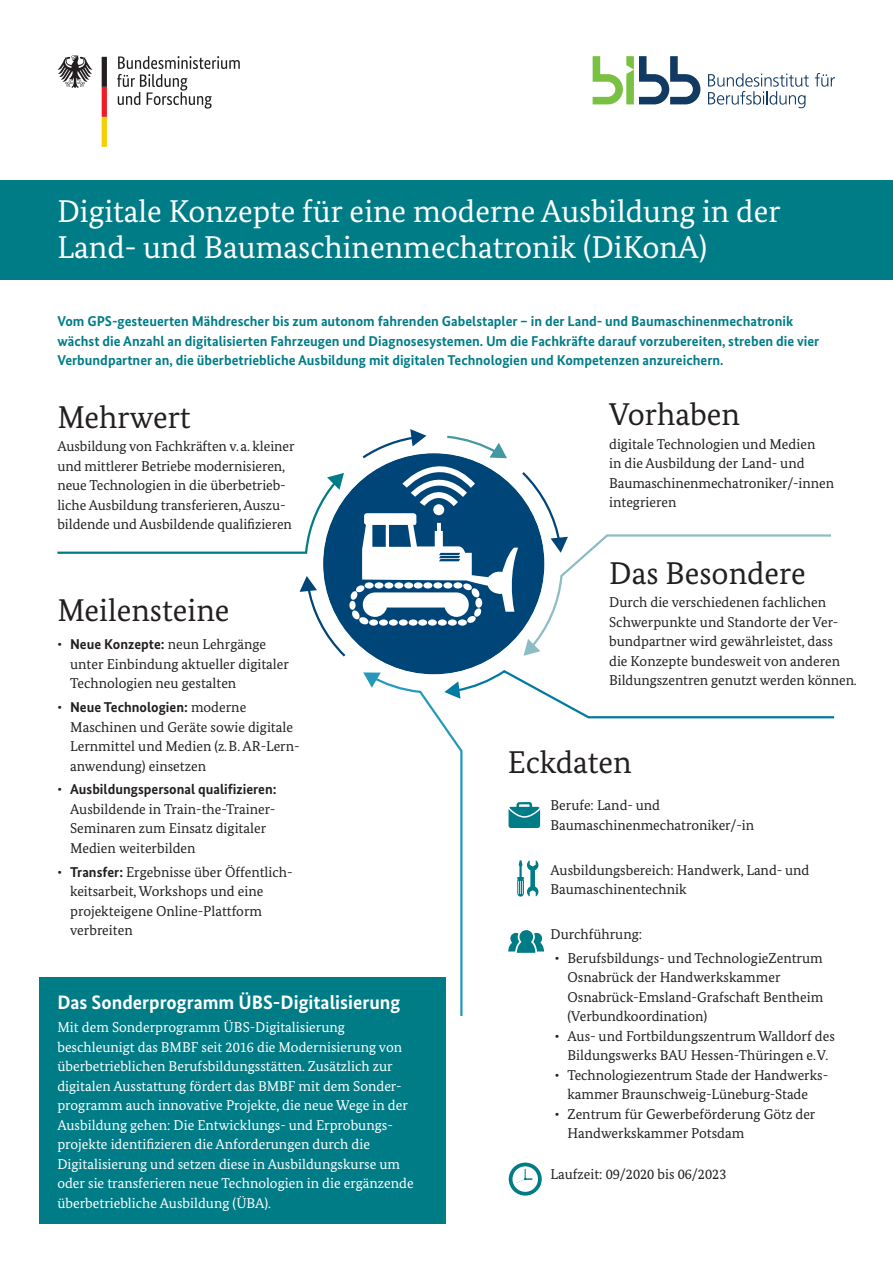
<style>
.page{position:relative;width:893px;height:1263px;background:#fff}
.page>*{position:absolute;margin:0;border:0;box-sizing:border-box;transform-origin:0 0}
.t1{font:31.5px/36px "Bundes Serif";color:#fff}
.t2{font:31.5px "Bundes Serif";color:#231f20}
.t3{font:700 19.5px "Bundes Sans";color:#fff}
.t4{font:14.25px/19.5px "Bundes Serif";color:#231f20}
.t5{font:14.25px/19.5px "Bundes Serif";color:#fff}
.t6{font:700 14.25px/19.5px "Bundes Sans";color:#007c87}
.t7{font:700 14.25px "Bundes Sans";color:#231f20}
.s1{font-family:"Bundes Sans";font-weight:700}
.s2{font-family:"Bundes Serif";font-weight:400}
</style>
<div class="page">
<svg style="left:117px;top:56px;width:123px;height:53px"></svg>
<svg style="left:58px;top:55px;width:35px;height:33px"></svg>
<svg style="left:102px;top:57px;width:5px;height:90px"></svg>
<svg style="left:815px;top:73px;width:20px;height:14px"></svg>
<svg style="left:708px;top:73px;width:101px;height:35px"></svg>
<svg style="left:593px;top:56px;width:107px;height:48px"></svg>
<svg style="left:57px;top:429px;width:774px;height:230px"></svg>
<div style="left:0;top:180px;width:893px;height:100px;background:#007c87"></div>
<svg style="left:363px;top:669px;width:472px;height:347px"></svg>
<svg style="left:509px;top:1162px;width:33px;height:33px"></svg>
<div style="left:40px;top:977px;width:406px;height:246px;background:#007c87"></div>
<h1 class="t1" style="left:57px;top:193px;width:725px">Digitale Konzepte für eine moderne Ausbildung in der<br>Land- und Baumaschinenmechatronik (DiKonA)</h1>
<p class="t6" style="left:57px;top:311px;width:763px">Vom GPS-gesteuerten Mähdrescher bis zum autonom fahrenden Gabelstapler − in der Land- und Baumaschinenmechatronik wächst die Anzahl an digitalisierten Fahrzeugen und Diagnosesystemen. Um die Fachkräfte darauf vorzubereiten, streben die vier<br>Verbundpartner an, die überbetriebliche Ausbildung mit digitalen Technologien und Kompetenzen anzureichern.</p>
<h1 class="t2" style="left:57px;top:398px;width:135px">Mehrwert</h1>
<p class="t4" style="left:57px;top:437px;width:239px">Ausbildung von Fachkräften v.a. kleiner und mittlerer Betriebe modernisieren, neue Technologien in die überbetrieb&shy;liche Ausbildung transferieren, Auszu&shy;bildende und Ausbildende qualifizieren</p>
<h1 class="t2" style="left:57px;top:591px;width:174px">Meilensteine</h1>
<p class="t4" style="left:70px;top:635px;width:220px;text-indent:-13px">∙ <span class="s1">Neue Konzepte:</span> neun Lehrgänge unter Einbindung aktueller digitaler<br>Technologien neu gestalten</p>
<p class="t7" style="left:57px;top:698px;width:190px"><span class="s2">∙</span> Neue Technologien: <span class="s2">moderne</span></p>
<p class="t4" style="left:70px;top:717px;width:231px">Maschinen und Geräte sowie digitale<br>Lernmittel und Medien (z.B. AR-Lern&shy;anwendung) einsetzen</p>
<p class="t7" style="left:57px;top:781px;width:221px"><span class="s2">∙</span> Ausbildungspersonal qualifizieren:</p>
<p class="t4" style="left:70px;top:799px;width:204px">Ausbildende in Train-the-Trainer--<br>Seminaren zum Einsatz digitaler<br>Medien weiterbilden</p>
<p class="t4" style="left:70px;top:862px;width:224px;text-indent:-13px">∙ <span class="s1">Transfer:</span> Ergebnisse über Öffentlich&shy;keitsarbeit, Workshops und eine projekteigene Online-Plattform verbreiten</p>
<h2 class="t3" style="left:57px;top:990px;width:344px">Das Sonderprogramm ÜBS-Digitalisierung</h2>
<p class="t5" style="left:57px;top:1018px;width:358px">Mit dem Sonderprogramm ÜBS-Digitalisierung beschleunigt das BMBF seit 2016 die Modernisierung von überbetrieblichen Berufsbildungsstätten. Zusätzlich zur digitalen Ausstattung fördert das BMBF mit dem Sonder&shy;programm auch innovative Projekte, die neue Wege in der Ausbildung gehen: Die Entwicklungs- und Erprobungs&shy;projekte identifizieren die Anforderungen durch die Digitalisierung und setzen diese in Ausbildungskurse um oder sie transferieren neue Technologien in die ergänzende überbetriebliche Ausbildung (ÜBA).</p>
<h1 class="t2" style="left:609px;top:395px;width:132px">Vorhaben</h1>
<p class="t4" style="left:609px;top:434px;width:226px">digitale Technologien und Medien<br>in die Ausbildung der Land- und<br>Baumaschinenmechatroniker/-innen integrieren</p>
<h1 class="t2" style="left:609px;top:554px;width:198px">Das Besondere</h1>
<p class="t4" style="left:609px;top:593px;width:249px">Durch die verschiedenen fachlichen Schwerpunkte und Standorte der Ver&shy;bundpartner wird gewährleistet, dass<br>die Konzepte bundesweit von anderen Bildungszentren genutzt werden können.</p>
<h1 class="t2" style="left:508px;top:743px;width:125px">Eckdaten</h1>
<p class="t4" style="left:550px;top:795px;width:205px">Berufe: Land- und<br>Baumaschinenmechatroniker/-in</p>
<p class="t4" style="left:550px;top:860px;width:260px">Ausbildungsbereich: Handwerk, Land- und<br>Baumaschinentechnik</p>
<p class="t4" style="left:550px;top:924px;width:93px">Durchführung:</p>
<p class="t4" style="left:567px;top:948px;width:257px;text-indent:-13px">• Berufsbildungs- und TechnologieZentrum Osnabrück der Handwerkskammer Osnabrück--Emsland-Grafschaft Bentheim (Verbundkoordination)</p>
<p class="t4" style="left:555px;top:1026px;width:282px;text-align:center">• Aus- und Fortbildungszentrum Walldorf des<br>Bildungswerks BAU Hessen-Thüringen e.V.</p>
<p class="t4" style="left:555px;top:1065px;width:275px;text-align:center">• Technologiezentrum Stade der Handwerks&shy;kammer Braunschweig--Lüneburg-Stade</p>
<p class="t4" style="left:567px;top:1104px;width:249px;text-indent:-13px">• Zentrum für Gewerbeförderung Götz der<br>Handwerkskammer Potsdam</p>
<p class="t4" style="left:550px;top:1164px;width:177px">Laufzeit: 09/2020 bis 06/2023</p>
</div>
